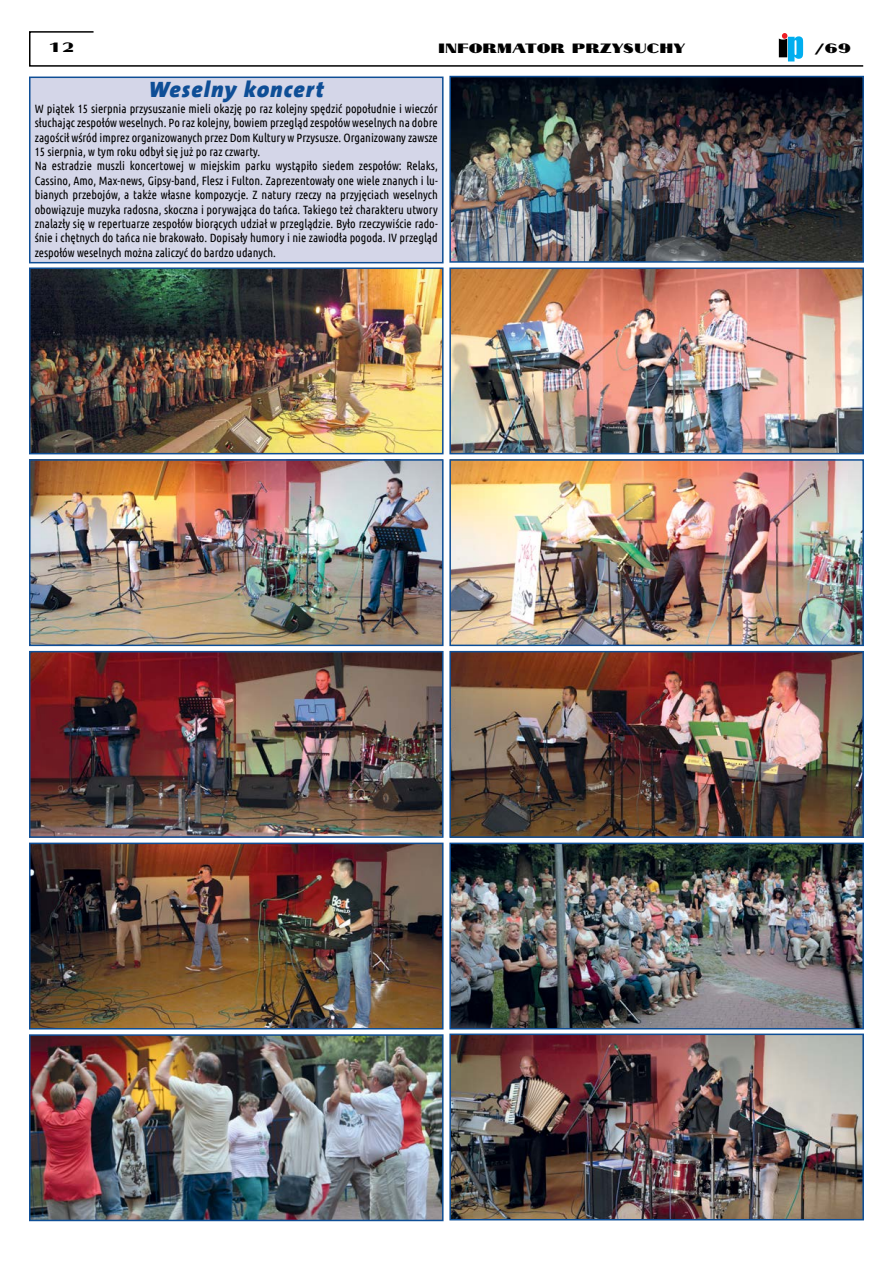
<style>
.page{position:relative;width:893px;height:1263px;background:#fff}
.page>*{position:absolute;margin:0;border:0;box-sizing:border-box;transform-origin:0 0}
.t1{font:italic 900 22.5px "The Sans CEB9";letter-spacing:.05em;color:#0e4e96}
.t2{font:13.5px "Cyklop";color:#000}
.t3{font:12px/14.4px "Ubuntu Condensed";color:#000}
</style>
<div class="page">
<svg style="left:29px;top:31px;width:835px;height:36px"></svg>
<img style="left:452px;top:1036px;width:409px;height:181px">
<div style="left:449px;top:1033px;width:415px;height:187px;border:2px solid #0e4e96"></div>
<img style="left:452px;top:79px;width:409px;height:181px">
<div style="left:449px;top:76px;width:415px;height:187px;border:2px solid #0e4e96"></div>
<img style="left:32px;top:270px;width:409px;height:181px">
<div style="left:29px;top:267px;width:415px;height:187px;border:2px solid #0e4e96"></div>
<div style="left:30px;top:77px;width:413px;height:186px;background:#d4d6e8"></div>
<div style="left:29px;top:77px;width:415px;height:186px;border:2px solid #0e4e96"></div>
<img style="left:452px;top:270px;width:409px;height:181px">
<div style="left:449px;top:267px;width:415px;height:187px;border:2px solid #0e4e96"></div>
<img style="left:32px;top:462px;width:409px;height:181px">
<div style="left:29px;top:459px;width:415px;height:187px;border:2px solid #0e4e96"></div>
<img style="left:452px;top:462px;width:409px;height:181px">
<div style="left:449px;top:459px;width:415px;height:187px;border:2px solid #0e4e96"></div>
<img style="left:32px;top:654px;width:409px;height:181px">
<div style="left:29px;top:651px;width:415px;height:187px;border:2px solid #0e4e96"></div>
<img style="left:452px;top:654px;width:409px;height:181px">
<div style="left:449px;top:651px;width:415px;height:187px;border:2px solid #0e4e96"></div>
<img style="left:32px;top:846px;width:409px;height:180px">
<div style="left:29px;top:843px;width:415px;height:186px;border:2px solid #0e4e96"></div>
<img style="left:452px;top:846px;width:409px;height:180px">
<div style="left:449px;top:843px;width:415px;height:186px;border:2px solid #0e4e96"></div>
<img style="left:32px;top:1037px;width:409px;height:181px">
<div style="left:29px;top:1034px;width:415px;height:187px;border:2px solid #0e4e96"></div>
<p class="t2" style="left:48px;top:37px;width:28px">12</p>
<p class="t2" style="left:438px;top:37px;width:249px">INFORMATOR PRZYSUCHY</p>
<p class="t2" style="left:815px;top:37px;width:38px">/69</p>
<h1 class="t1" style="left:148px;top:76px;width:177px">Weselny koncert</h1>
<p class="t3" style="left:35px;top:101px;width:405px">W piątek 15 sierpnia przysuszanie mieli okazję po raz kolejny spędzić popołudnie i wieczór słuchając zespołów weselnych. Po raz kolejny, bowiem przegląd zespołów weselnych na dobre zagościł wśród imprez organizowanych przez Dom Kultury w Przysusze. Organizowany zawsze 15 sierpnia, w tym roku odbył się już po raz czwarty.<br>Na estradzie muszli koncertowej w miejskim parku wystąpiło siedem zespołów: Relaks, Cassino, Amo, Max-news, Gipsy-band, Flesz i Fulton. Zaprezentowały one wiele znanych i lu&shy;bianych przebojów, a także własne kompozycje. Z natury rzeczy na przyjęciach weselnych obowiązuje muzyka radosna, skoczna i porywająca do tańca. Takiego też charakteru utwory znalazły się w repertuarze zespołów biorących udział w przeglądzie. Było rzeczywiście rado&shy;śnie i chętnych do tańca nie brakowało. Dopisały humory i nie zawiodła pogoda. IV przegląd zespołów weselnych można zaliczyć do bardzo udanych.</p>
</div>
